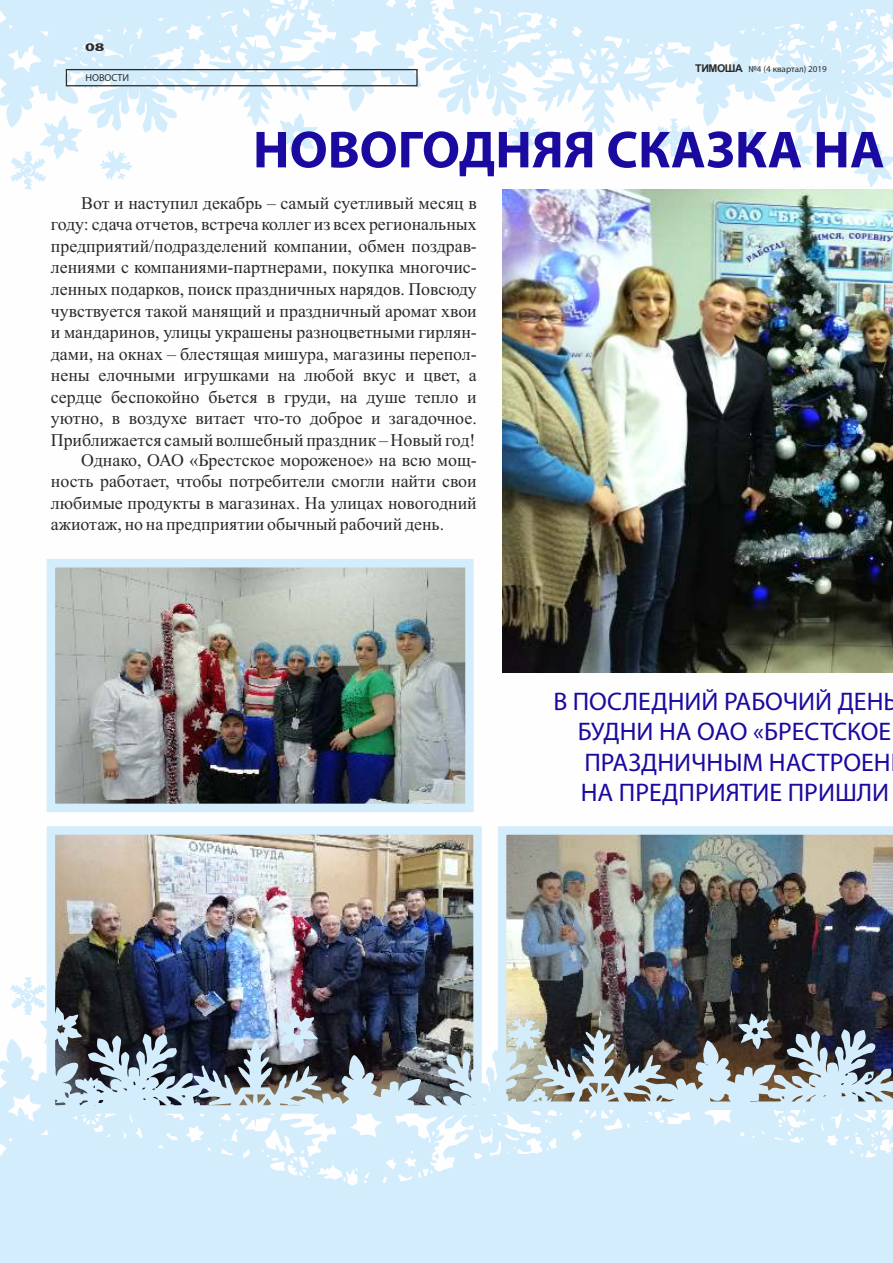
<style>
.page{position:relative;width:893px;height:1263px;background:#fff}
.page>*{position:absolute;margin:0;border:0;box-sizing:border-box;transform-origin:0 0}
.t1{font:700 52.5px "Myriad Pro";color:#1a0aa0}
.t2{font:25.5px/30.6px "Myriad Pro";color:#1a0aa0}
.t3{font:17.85px/21.6px "Times New Roman";color:#2b2a29;text-align:justify}
.t4{font:700 11.7px "Myriad Pro";color:#2b2a29;scale:1.49 1}
.t5{font:10.05px "Myriad Pro";color:#2b2a29}
.t6{font:9px "Myriad Pro";color:#2b2a29}
.s1{font-family:"Arial";font-weight:700;font-size:10.65px}
</style>
<div class="page">
<svg style="left:0;top:0;width:892px;height:190px"></svg>
<svg style="left:892px;top:0;width:1px;height:162px"></svg>
<img style="left:503px;top:189px;width:390px;height:483px">
<img style="left:57px;top:836px;width:415px;height:141px">
<div style="left:66px;top:69px;width:352px;height:17px;border:1px solid #2b2a29"></div>
<div style="left:47px;top:826px;width:435px;height:288px;border:9px solid #d4edfc"></div>
<img style="left:57px;top:569px;width:407px;height:233px">
<div style="left:47px;top:559px;width:427px;height:253px;border:9px solid #d4edfc"></div>
<img style="left:498px;top:826px;width:395px;height:151px">
<img style="left:0;top:977px;width:893px;height:286px">
<p class="t4" style="left:85px;top:42px;width:15px">08</p>
<p class="t5" style="left:85px;top:74px;width:45px">НОВОСТИ</p>
<p class="t6" style="left:695px;top:65px;width:133px"><span class="s1">ТИМОША</span> №4 (4 квартал) 2019</p>
<h1 class="t1" style="left:253px;top:128px;width:633px">НОВОГОДНЯЯ СКАЗКА НА</h1>
<p class="t3" style="left:51px;top:194px;width:427px;text-indent:30px">Вот и наступил декабрь – cамый суетливый месяц в году: сдача отчетов, встреча коллег из всех региональных предприятий/подразделений компании, обмен поздрав&shy;лениями с компаниями-партнерами, покупка многочис&shy;ленных подарков, поиск праздничных нарядов. Повсюду чувствуется такой манящий и праздничный аромат хвои и мандаринов, улицы украшены разноцветными гирлян&shy;дами, на окнах – блестящая мишура, магазины перепол&shy;нены елочными игрушками на любой вкус и цвет, а сердце беспокойно бьется в груди, на душе тепло и уютно, в воздухе витает что-то доброе и загадочное.<br>Приближается самый волшебный праздник – Новый год!</p>
<p class="t3" style="left:51px;top:451px;width:427px;text-indent:30px">Однако, ОАО «Брестское мороженое» на всю мощ&shy;ность работает, чтобы потребители смогли найти свои любимые продукты в магазинах. На улицах новогодний ажиотаж, но на предприятии обычный рабочий день.</p>
<h2 class="t2" style="left:578px;top:688px;width:321px;text-indent:-24px">В ПОСЛЕДНИЙ РАБОЧИЙ ДЕНЬ<br>БУДНИ НА ОАО «БРЕСТСКОЕ<br>ПРАЗДНИЧНЫМ НАСТРОЕН<br>НА ПРЕДПРИЯТИЕ ПРИШЛИ</h2>
</div>
